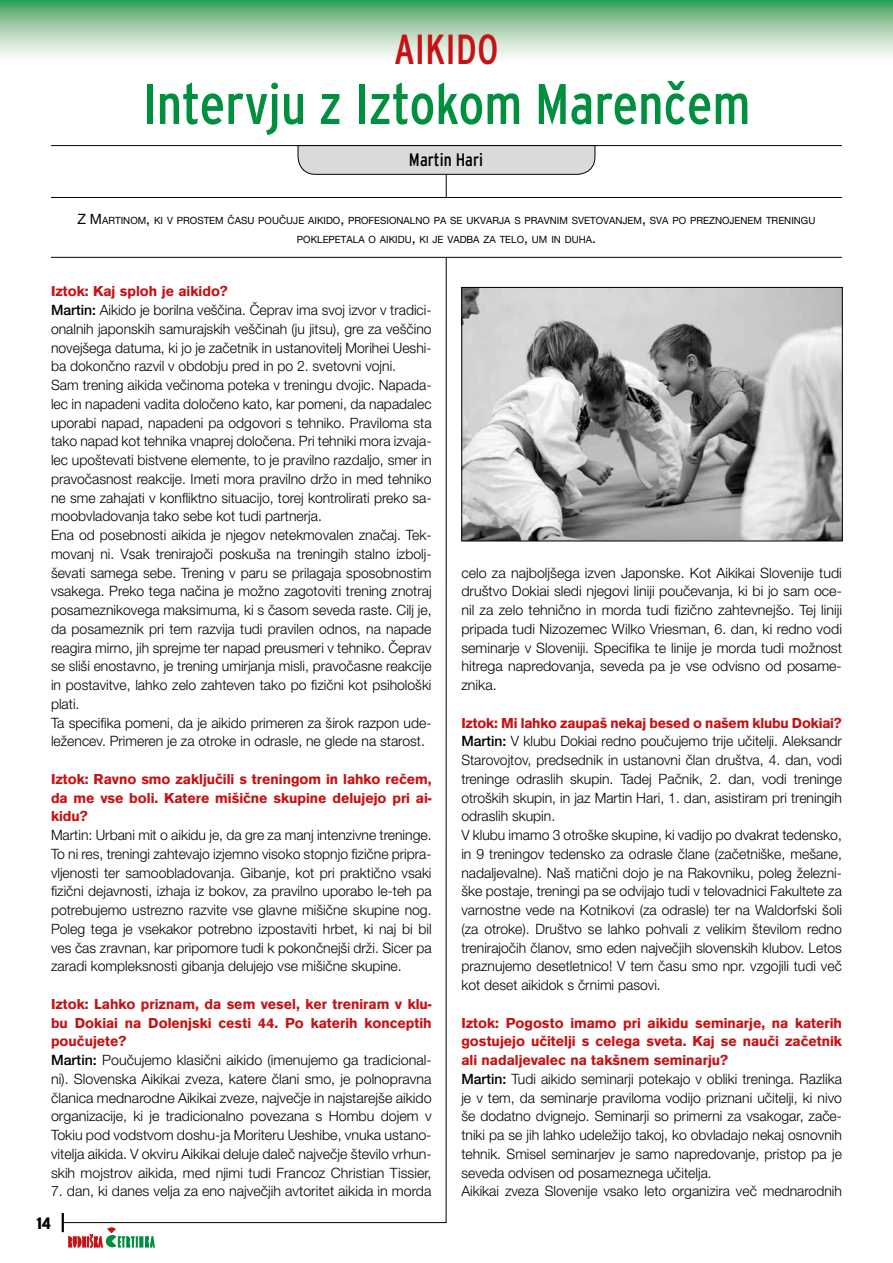
<style>
.page{position:relative;width:893px;height:1263px;background:#fff}
.page>*{position:absolute;margin:0;border:0;box-sizing:border-box;transform-origin:0 0}
.t1{font:57px "Interstate Cond";color:#008e3f}
.t2{font:42px "Interstate Cond";color:#c51315}
.t3{font:18px "Interstate Cond";color:#000}
.t4{font:900 16.5px "Interstate Cond";color:#000}
.t5{font:700 15px/18.8px "Accius TEE";color:#c51315;text-align:justify}
.t6{font:300 14.25px/18.8px "Helvetica Neue LT Pro";color:#000}
.t7{font:10.05px/18.8px "Helvetica Neue LT Pro";color:#000;text-align:center}
.s1{font-size:14.25px}
.s2{font-weight:500}
</style>
<div class="page">
<svg style="left:0;top:0;width:892px;height:57px;background:#a1ceac"></svg>
<svg style="left:62px;top:1213px;width:92px;height:35px"></svg>
<svg style="left:63px;top:175px;width:384px;height:1048px"></svg>
<hr style="left:51px;top:145px;width:791px;height:1px;background:#000">
<svg style="left:297px;top:145px;width:299px;height:30px;background:#cacaca"></svg>
<div style="left:51px;top:197px;width:791px;height:60px;background:#fff"></div>
<hr style="left:51px;top:257px;width:791px;height:1px;background:#000">
<hr style="left:51px;top:197px;width:791px;height:1px;background:#000">
<img style="left:463px;top:289px;width:378px;height:250px">
<div style="left:461px;top:287px;width:382px;height:254px;border:1px solid #000"></div>
<h2 class="t2" style="left:394px;top:26px;width:106px">AIKIDO</h2>
<h1 class="t1" style="left:143px;top:72px;width:609px">Intervju z Iztokom MarenËem</h1>
<p class="t3" style="left:409px;top:149px;width:76px">Martin Hari</p>
<p class="t7" style="left:78px;top:211px;width:739px"><span class="s1">Z M</span>ARTINOM<span class="s1">,</span> KI V PROSTEM ČASU POUČUJE AIKIDO<span class="s1">,</span> PROFESIONALNO PA SE UKVARJA S PRAVNIM SVETOVANJEM<span class="s1">,</span> SVA PO PREZNOJENEM TRENINGU<br>POKLEPETALA O AIKIDU<span class="s1">,</span> KI JE VADBA ZA TELO<span class="s1">,</span> UM IN DUHA<span class="s1">.</span></p>
<p class="t5" style="left:51px;top:282px;width:179px">Iztok: Kaj sploh je aikido?</p>
<p class="t6" style="left:51px;top:300px;width:382px"><span class="s2">Martin:</span> Aikido je borilna veščina. Čeprav ima svoj izvor v tradici&shy;onalnih japonskih samurajskih veščinah (ju jitsu), gre za veščino novejšega datuma, ki jo je začetnik in ustanovitelj Morihei Ueshi&shy;ba dokončno razvil v obdobju pred in po 2. svetovni vojni.<br>Sam trening aikida večinoma poteka v treningu dvojic. Napada&shy;lec in napadeni vadita določeno kato, kar pomeni, da napadalec uporabi napad, napadeni pa odgovori s tehniko. Praviloma sta tako napad kot tehnika vnaprej določena. Pri tehniki mora izvaja&shy;lec upoštevati bistvene elemente, to je pravilno razdaljo, smer in pravočasnost reakcije. Imeti mora pravilno držo in med tehniko ne sme zahajati v konfliktno situacijo, torej kontrolirati preko sa&shy;moobvladovanja tako sebe kot tudi partnerja.<br>Ena od posebnosti aikida je njegov netekmovalen značaj. Tek&shy;movanj ni. Vsak trenirajoči poskuša na treningih stalno izbolj&shy;ševati samega sebe. Trening v paru se prilagaja sposobnostim vsakega. Preko tega načina je možno zagotoviti trening znotraj posameznikovega maksimuma, ki s časom seveda raste. Cilj je, da posameznik pri tem razvija tudi pravilen odnos, na napade reagira mirno, jih sprejme ter napad preusmeri v tehniko. Čeprav se sliši enostavno, je trening umirjanja misli, pravočasne reakcije in postavitve, lahko zelo zahteven tako po fizični kot psihološki plati.<br>Ta specifika pomeni, da je aikido primeren za širok razpon ude&shy;ležencev. Primeren je za otroke in odrasle, ne glede na starost.</p>
<p class="t5" style="left:51px;top:770px;width:382px">Iztok: Ravno smo zaključili s treningom in lahko rečem, da me vse boli. Katere mišične skupine delujejo pri ai&shy;kidu?</p>
<p class="t6" style="left:51px;top:825px;width:382px;text-align:justify">Martin: Urbani mit o aikidu je, da gre za manj intenzivne treninge.<br>To ni res, treningi zahtevajo izjemno visoko stopnjo fizične pripra&shy;vljenosti ter samoobladovanja. Gibanje, kot pri praktično vsaki fizični dejavnosti, izhaja iz bokov, za pravilno uporabo le-teh pa potrebujemo ustrezno razvite vse glavne mišične skupine nog.<br>Poleg tega je vsekakor potrebno izpostaviti hrbet, ki naj bi bil ves čas zravnan, kar pripomore tudi k pokončnejši drži. Sicer pa zaradi kompleksnosti gibanja delujejo vse mišične skupine.</p>
<p class="t5" style="left:51px;top:995px;width:382px">Iztok: Lahko priznam, da sem vesel, ker treniram v klu&shy;bu Dokiai na Dolenjski cesti 44. Po katerih konceptih poučujete?</p>
<p class="t6" style="left:51px;top:1050px;width:382px;text-align:justify"><span class="s2">Martin:</span> Poučujemo klasični aikido (imenujemo ga tradicional&shy;ni). Slovenska Aikikai zveza, katere člani smo, je polnopravna članica mednarodne Aikikai zveze, največje in najstarejše aikido organizacije, ki je tradicionalno povezana s Hombu dojem v Tokiu pod vodstvom doshu-ja Moriteru Ueshibe, vnuka ustano&shy;vitelja aikida. V okviru Aikikai deluje daleč največje število vrhun&shy;skih mojstrov aikida, med njimi tudi Francoz Christian Tissier,</p>
<p class="t6" style="left:51px;top:1182px;width:382px">7. dan, ki danes velja za eno največjih avtoritet aikida in morda</p>
<p class="t4" style="left:36px;top:1214px;width:16px">14</p>
<p class="t6" style="left:461px;top:563px;width:382px;text-align:justify">celo za najboljšega izven Japonske. Kot Aikikai Slovenije tudi društvo Dokiai sledi njegovi liniji poučevanja, ki bi jo sam oce&shy;nil za zelo tehnično in morda tudi fizično zahtevnejšo. Tej liniji pripada tudi Nizozemec Wilko Vriesman, 6. dan, ki redno vodi seminarje v Sloveniji. Specifika te linije je morda tudi možnost hitrega napredovanja, seveda pa je vse odvisno od posame&shy;znika.</p>
<p class="t5" style="left:461px;top:714px;width:382px">Iztok: Mi lahko zaupaš nekaj besed o našem klubu Dokiai?</p>
<p class="t6" style="left:461px;top:732px;width:382px"><span class="s2">Martin:</span> V klubu Dokiai redno poučujemo trije učitelji. Aleksandr Starovojtov, predsednik in ustanovni član društva, 4. dan, vodi treninge odraslih skupin. Tadej Pačnik, 2. dan, vodi treninge otroških skupin, in jaz Martin Hari, 1. dan, asistiram pri treningih odraslih skupin.<br>V klubu imamo 3 otroške skupine, ki vadijo po dvakrat tedensko, in 9 treningov tedensko za odrasle člane (začetniške, mešane, nadaljevalne). Naš matični dojo je na Rakovniku, poleg železni&shy;ške postaje, treningi pa se odvijajo tudi v telovadnici Fakultete za varnostne vede na Kotnikovi (za odrasle) ter na Waldorfski šoli (za otroke). Društvo se lahko pohvali z velikim številom redno trenirajočih članov, smo eden največjih slovenskih klubov. Letos praznujemo desetletnico! V tem času smo npr. vzgojili tudi več kot deset aikidok s črnimi pasovi.</p>
<p class="t5" style="left:461px;top:1014px;width:382px">Iztok: Pogosto imamo pri aikidu seminarje, na katerih gostujejo učitelji s celega sveta. Kaj se nauči začetnik ali nadaljevalec na takšnem seminarju?</p>
<p class="t6" style="left:461px;top:1069px;width:382px"><span class="s2">Martin:</span> Tudi aikido seminarji potekajo v obliki treninga. Razlika je v tem, da seminarje praviloma vodijo priznani učitelji, ki nivo še dodatno dvignejo. Seminarji so primerni za vsakogar, zače&shy;tniki pa se jih lahko udeležijo takoj, ko obvladajo nekaj osnovnih tehnik. Smisel seminarjev je samo napredovanje, pristop pa je seveda odvisen od posameznega učitelja.<br>Aikikai zveza Slovenije vsako leto organizira več mednarodnih</p>
</div>
